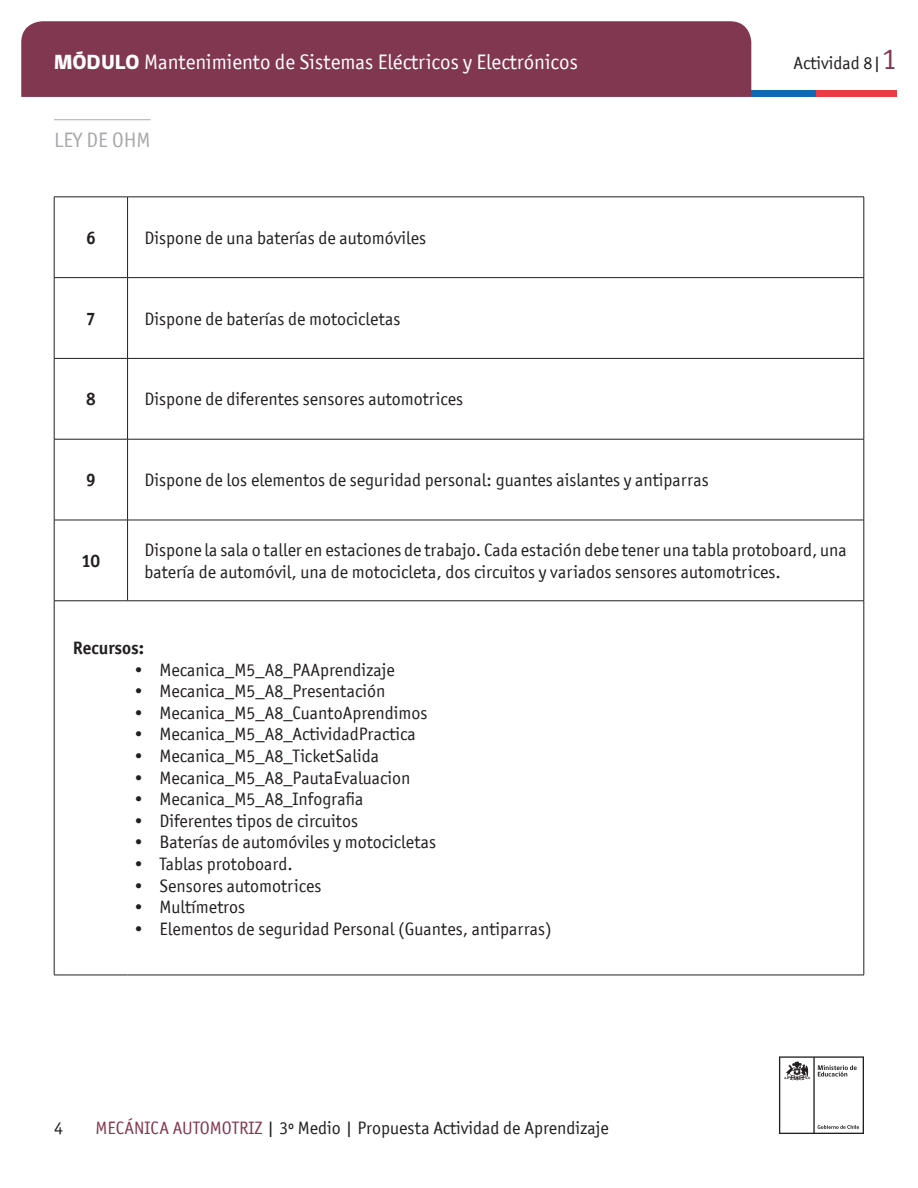
<style>
.page{position:relative;width:918px;height:1188px;background:#fff}
.page>*{position:absolute;margin:0;border:0;box-sizing:border-box;transform-origin:0 0}
.t1{font:21px "Officina San ITC";color:#fff}
.t2{font:21px "Officina San ITC";color:#a8a9ad}
.t3{font:18px/21.6px "Officina San ITC";color:#231f20}
.t4{font:700 18px "Officina San ITC";color:#231f20}
.s1{font-family:"gob CL";font-weight:800}
.s2{font-size:30px;color:#823751}
.s3{color:#823751}
</style>
<div class="page">
<svg style="left:779px;top:1056px;width:85px;height:78px"></svg>
<div style="left:21px;top:21px;width:730px;height:76px;background:#823751"></div>
<div style="left:751px;top:90px;width:65px;height:7px;background:#0f69b4"></div>
<div style="left:816px;top:90px;width:81px;height:7px;background:#eb3c46"></div>
<hr style="left:54px;top:197px;width:74px;height:1px;background:#231f20">
<hr style="left:54px;top:197px;width:1px;height:80px;background:#231f20">
<hr style="left:128px;top:197px;width:736px;height:1px;background:#231f20">
<hr style="left:127px;top:197px;width:1px;height:80px;background:#231f20">
<hr style="left:864px;top:197px;width:1px;height:80px;background:#231f20">
<hr style="left:54px;top:277px;width:74px;height:1px;background:#231f20">
<hr style="left:54px;top:278px;width:1px;height:80px;background:#231f20">
<hr style="left:128px;top:277px;width:736px;height:1px;background:#231f20">
<hr style="left:127px;top:278px;width:1px;height:80px;background:#231f20">
<hr style="left:864px;top:278px;width:1px;height:80px;background:#231f20">
<hr style="left:54px;top:358px;width:74px;height:1px;background:#231f20">
<hr style="left:54px;top:359px;width:1px;height:80px;background:#231f20">
<hr style="left:128px;top:358px;width:736px;height:1px;background:#231f20">
<hr style="left:127px;top:359px;width:1px;height:80px;background:#231f20">
<hr style="left:864px;top:359px;width:1px;height:80px;background:#231f20">
<hr style="left:54px;top:439px;width:74px;height:1px;background:#231f20">
<hr style="left:54px;top:439px;width:1px;height:81px;background:#231f20">
<hr style="left:128px;top:439px;width:736px;height:1px;background:#231f20">
<hr style="left:127px;top:439px;width:1px;height:81px;background:#231f20">
<hr style="left:864px;top:439px;width:1px;height:81px;background:#231f20">
<hr style="left:54px;top:520px;width:74px;height:1px;background:#231f20">
<hr style="left:54px;top:520px;width:1px;height:81px;background:#231f20">
<hr style="left:128px;top:520px;width:736px;height:1px;background:#231f20">
<hr style="left:127px;top:520px;width:1px;height:81px;background:#231f20">
<hr style="left:864px;top:520px;width:1px;height:81px;background:#231f20">
<hr style="left:54px;top:601px;width:74px;height:1px;background:#231f20">
<hr style="left:54px;top:601px;width:1px;height:374px;background:#231f20">
<hr style="left:128px;top:601px;width:736px;height:1px;background:#231f20">
<hr style="left:864px;top:601px;width:1px;height:374px;background:#231f20">
<hr style="left:54px;top:975px;width:74px;height:1px;background:#231f20">
<hr style="left:128px;top:975px;width:736px;height:1px;background:#231f20">
<hr style="left:54px;top:119px;width:96px;height:1px;background:#a8a9ad">
<p class="t1" style="left:54px;top:50px;width:525px"><span class="s1">MÓDULO</span> Mantenimiento de Sistemas Eléctricos y Electrónicos</p>
<p class="t3" style="left:794px;top:52px;width:105px">Actividad 8|<span class="s2">1</span></p>
<p class="t2" style="left:54px;top:128px;width:98px">LEY DE OHM</p>
<p class="t4" style="left:86px;top:226px;width:11px">6</p>
<p class="t3" style="left:145px;top:227px;width:283px">Dispone de una baterías de automóviles</p>
<p class="t4" style="left:86px;top:307px;width:11px">7</p>
<p class="t3" style="left:145px;top:308px;width:258px">Dispone de baterías de motocicletas</p>
<p class="t4" style="left:86px;top:388px;width:11px">8</p>
<p class="t3" style="left:145px;top:388px;width:320px">Dispone de diferentes sensores automotrices</p>
<p class="t4" style="left:86px;top:469px;width:11px">9</p>
<p class="t3" style="left:145px;top:469px;width:566px">Dispone de los elementos de seguridad personal: guantes aislantes y antiparras</p>
<p class="t4" style="left:82px;top:550px;width:20px">10</p>
<p class="t3" style="left:145px;top:539px;width:704px">Dispone la sala o taller en estaciones de trabajo. Cada estación debe tener una tabla protoboard, una batería de automóvil, una de motocicleta, dos circuitos y variados sensores automotrices.</p>
<p class="t4" style="left:73px;top:637px;width:73px">Recursos:</p>
<p class="t3" style="left:132px;top:659px;width:264px">• Mecanica_M5_A8_PAAprendizaje</p>
<p class="t3" style="left:132px;top:680px;width:254px">• Mecanica_M5_A8_Presentación</p>
<p class="t3" style="left:132px;top:702px;width:297px">• Mecanica_M5_A8_CuantoAprendimos</p>
<p class="t3" style="left:132px;top:723px;width:285px">• Mecanica_M5_A8_ActividadPractica</p>
<p class="t3" style="left:132px;top:745px;width:248px">• Mecanica_M5_A8_TicketSalida</p>
<p class="t3" style="left:132px;top:767px;width:280px">• Mecanica_M5_A8_PautaEvaluacion</p>
<p class="t3" style="left:132px;top:788px;width:233px">• Mecanica_M5_A8_Infografia</p>
<p class="t3" style="left:132px;top:810px;width:227px">• Diferentes tipos de circuitos</p>
<p class="t3" style="left:132px;top:831px;width:305px">• Baterías de automóviles y motocicletas</p>
<p class="t3" style="left:132px;top:853px;width:162px">• Tablas protoboard.</p>
<p class="t3" style="left:132px;top:875px;width:190px">• Sensores automotrices</p>
<p class="t3" style="left:132px;top:896px;width:114px">• Multímetros</p>
<p class="t3" style="left:132px;top:918px;width:421px">• Elementos de seguridad Personal (Guantes, antiparras)</p>
<p class="t3" style="left:54px;top:1117px;width:10px">4</p>
<p class="t3" style="left:95px;top:1117px;width:515px"><span class="s3">MECÁNICA AUTOMOTRIZ</span> | 3º Medio | Propuesta Actividad de Aprendizaje</p>
</div>
